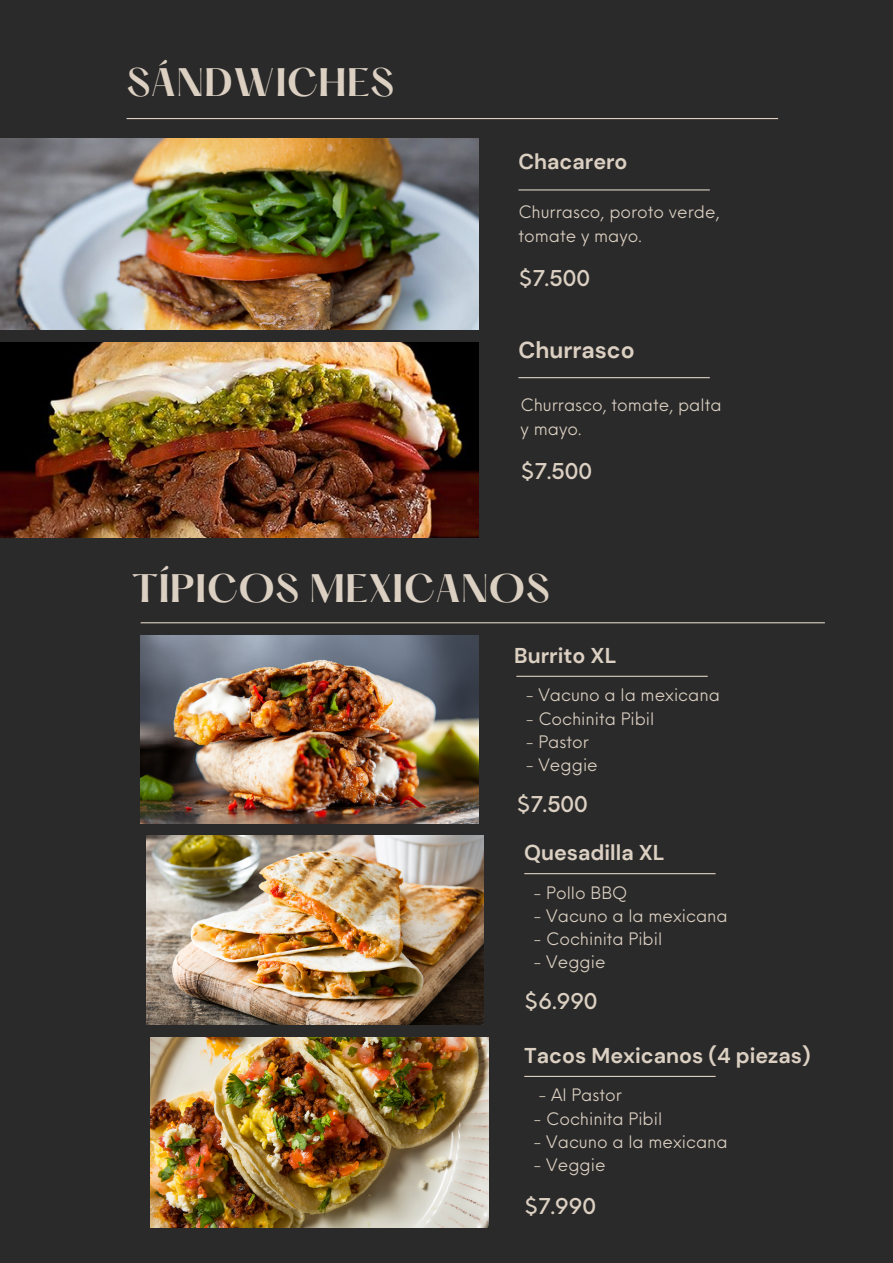
<style>
.page{position:relative;width:893px;height:1263px;background:#2b2a2a}
.page>*{position:absolute;margin:0;border:0;box-sizing:border-box;transform-origin:0 0}
.t1{font:600 34.8px "Hatton";color:#dbd0c2}
.t2{font:700 23.02px "DM Sans";color:#dbd0c2}
.t3{font:700 21.45px "DM Sans";color:#dbd0c2}
.t4{font:500 21.3px "Neue Einstellung";color:#dbd0c2}
.t5{font:16.8px/23.2px "Neue Einstellung";color:#dbd0c2}
</style>
<div class="page">
<img style="left:0;top:138px;width:478px;height:192px">
<img style="left:0;top:342px;width:478px;height:196px">
<img style="left:141px;top:636px;width:337px;height:187px">
<hr style="left:518px;top:189px;width:192px;height:1px;background:#dbd0c2">
<hr style="left:126px;top:118px;width:652px;height:1px;background:#dbd0c2">
<hr style="left:141px;top:622px;width:684px;height:1px;background:#dbd0c2">
<hr style="left:518px;top:377px;width:192px;height:1px;background:#dbd0c2">
<img style="left:146px;top:835px;width:337px;height:190px">
<img style="left:150px;top:1037px;width:338px;height:190px">
<hr style="left:516px;top:676px;width:191px;height:1px;background:#dbd0c2">
<hr style="left:524px;top:873px;width:191px;height:1px;background:#dbd0c2">
<hr style="left:524px;top:1076px;width:191px;height:1px;background:#dbd0c2">
<h1 class="t1" style="left:126px;top:67px;width:269px">SÁNDWICHES</h1>
<p class="t3" style="left:518px;top:148px;width:111px">Chacarero</p>
<p class="t5" style="left:518px;top:199px;width:203px">Churrasco, poroto verde, tomate y mayo.</p>
<p class="t4" style="left:518px;top:259px;width:73px">$7.500</p>
<h2 class="t2" style="left:518px;top:335px;width:118px">Churrasco</h2>
<p class="t5" style="left:520px;top:392px;width:202px">Churrasco, tomate, palta y mayo.</p>
<p class="t4" style="left:520px;top:452px;width:73px">$7.500</p>
<h1 class="t1" style="left:132px;top:572px;width:419px">TÍPICOS MEXICANOS</h1>
<p class="t3" style="left:514px;top:641px;width:104px">Burrito XL</p>
<p class="t5" style="left:526px;top:682px;width:196px">- Vacuno a la mexicana</p>
<p class="t5" style="left:526px;top:705px;width:130px">- Cochinita Pibil</p>
<p class="t5" style="left:526px;top:728px;width:64px">- Pastor</p>
<p class="t5" style="left:526px;top:752px;width:74px">- Veggie</p>
<p class="t4" style="left:516px;top:785px;width:73px">$7.500</p>
<p class="t3" style="left:524px;top:839px;width:142px">Quesadilla XL</p>
<p class="t5" style="left:533px;top:879px;width:95px">- Pollo BBQ</p>
<p class="t5" style="left:533px;top:902px;width:196px">- Vacuno a la mexicana</p>
<p class="t5" style="left:533px;top:926px;width:130px">- Cochinita Pibil</p>
<p class="t5" style="left:533px;top:949px;width:74px">- Veggie</p>
<p class="t4" style="left:524px;top:982px;width:75px">$6.990</p>
<p class="t3" style="left:524px;top:1041px;width:288px">Tacos Mexicanos (4 piezas)</p>
<p class="t5" style="left:538px;top:1082px;width:85px">- Al Pastor</p>
<p class="t5" style="left:533px;top:1105px;width:130px">- Cochinita Pibil</p>
<p class="t5" style="left:533px;top:1128px;width:196px">- Vacuno a la mexicana</p>
<p class="t5" style="left:533px;top:1151px;width:74px">- Veggie</p>
<p class="t4" style="left:524px;top:1187px;width:73px">$7.990</p>
</div>
